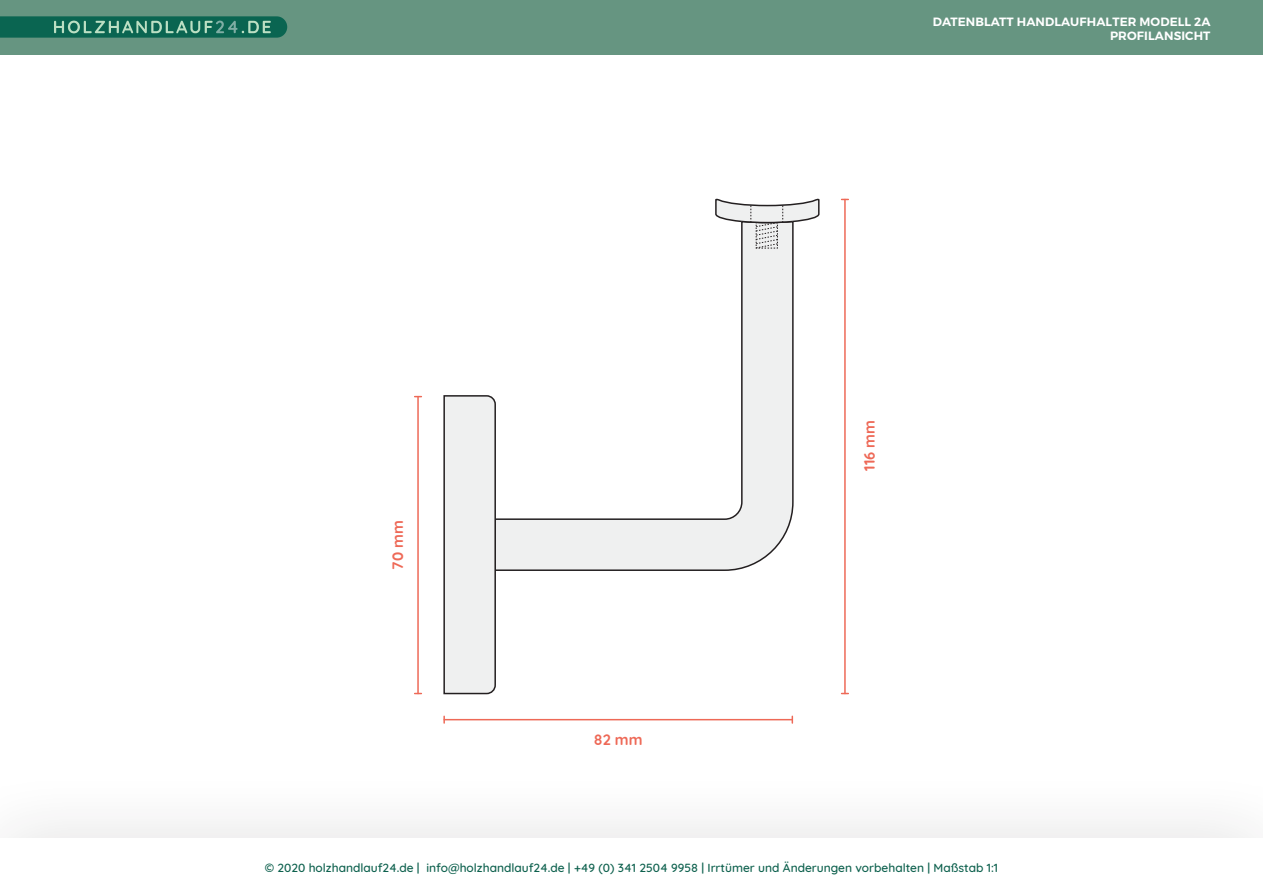
<style>
.page{position:relative;width:1263px;height:893px;background:#fff}
.page>*{position:absolute;margin:0;border:0;box-sizing:border-box;transform-origin:0 0}
.t1{font:700 15px "Quicksand";color:#ee6957}
.t2{font:500 12px "Quicksand";color:#0e614e}
.t3{font:600 12px/13.5px "Montserrat";letter-spacing:.01em;color:#fff;text-align:right}
</style>
<div class="page">
<div style="left:0;top:0;width:1263px;height:54px;background:#669581"></div>
<svg style="left:0;top:16px;width:287px;height:22px;background:#277863"></svg>
<div style="left:0;top:767px;width:1263px;height:126px;background:#fbfbfb"></div>
<div style="left:0;top:839px;width:1263px;height:54px;background:#fff"></div>
<svg style="left:497px;top:249px;width:297px;height:322px"></svg>
<svg style="left:443px;top:395px;width:54px;height:300px"></svg>
<svg style="left:715px;top:199px;width:105px;height:50px"></svg>
<hr style="left:417px;top:397px;width:2px;height:296px;background:#ee6957">
<hr style="left:444px;top:719px;width:348px;height:1px;background:#ee6957">
<svg style="left:443px;top:716px;width:2px;height:7px"></svg>
<svg style="left:791px;top:716px;width:2px;height:7px"></svg>
<hr style="left:844px;top:199px;width:2px;height:494px;background:#ee6957">
<p class="t1" style="left:385px;top:570px;width:51px;rotate:-90deg">70 mm</p>
<p class="t1" style="left:594px;top:727px;width:50px">82 mm</p>
<p class="t3" style="left:933px;top:15px;width:279px">DATENBLATT HANDLAUFHALTER MODELL 2A<br>PROFILANSICHT</p>
<p class="t1" style="left:857px;top:471px;width:52px;rotate:-90deg">116 mm</p>
<p class="t2" style="left:265px;top:858px;width:735px">© 2020 holzhandlauf24.de | info@holzhandlauf24.de | +49 (0) 341 2504 9958 | Irrtümer und Änderungen vorbehalten | Maßstab 1:1</p>
</div>
